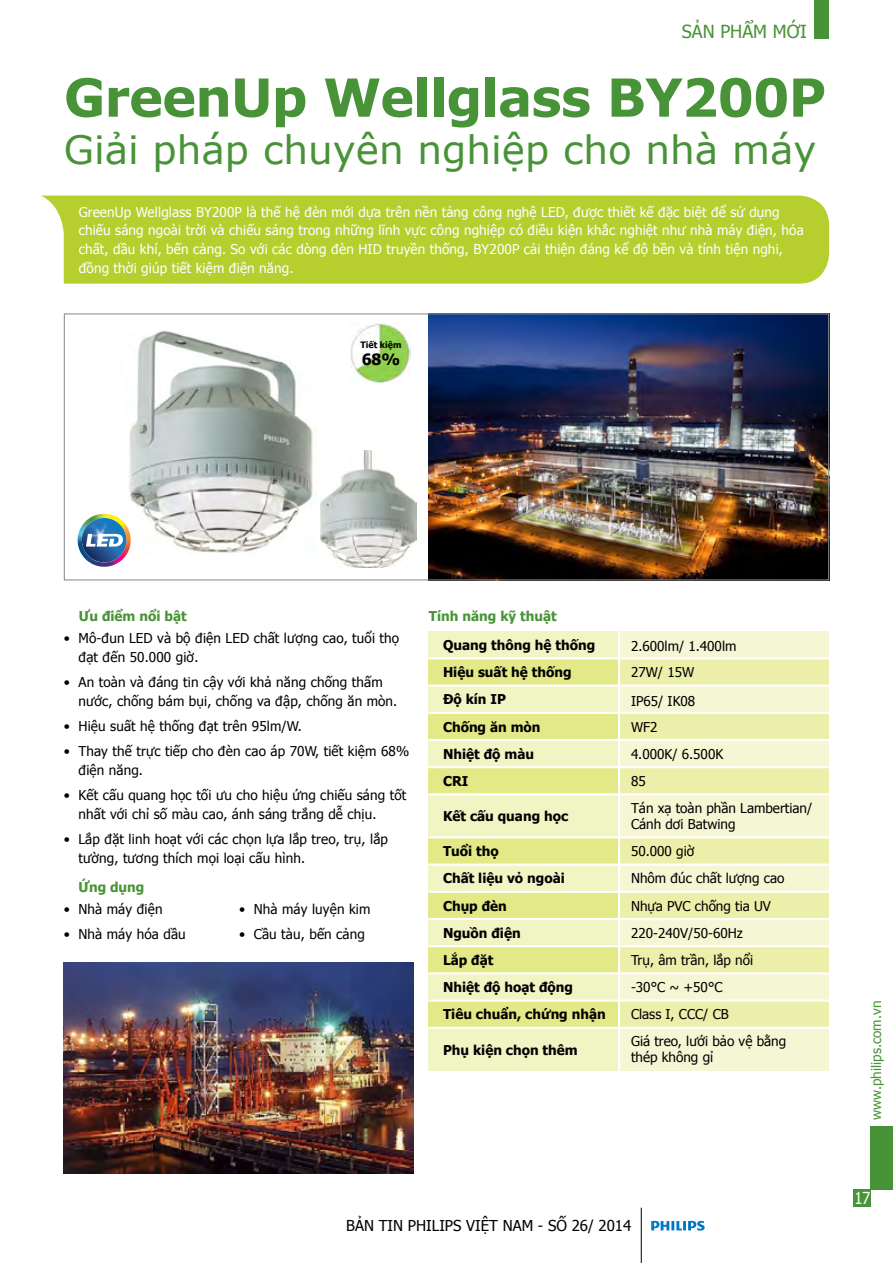
<style>
.page{position:relative;width:893px;height:1263px;background:#fff}
.page>*{position:absolute;margin:0;border:0;box-sizing:border-box;transform-origin:0 0}
.t1{font:700 52.5px "Verdana";letter-spacing:-.02em;color:#489337}
.t2{font:39px "Verdana";color:#489337}
.t3{font:18px "Tahoma";color:#489337}
.t4{font:16.5px "Tahoma";color:#fff;scale:.9 1}
.t5{font:700 15.6px "Tahoma";color:#000}
.t6{font:15px "Tahoma";color:#000}
.t7{font:13.5px/27.2px "Tahoma";letter-spacing:.01em;color:#000}
.t8{font:13.5px/18.8px "Tahoma";letter-spacing:.01em;color:#fff}
.t9{font:700 13.5px/27.2px "Tahoma";color:#000}
.t10{font:700 13.5px "Tahoma";color:#489337}
.t11{font:13.5px "Tahoma";color:#489337}
.t12{font:700 8.85px "Tahoma";color:#000}
</style>
<div class="page">
<div style="left:42px;top:196px;width:787px;height:88px;background:#b6cf2f"></div>
<div style="left:814px;top:0;width:15px;height:38px;background:#489337"></div>
<div style="left:871px;top:1125px;width:22px;height:64px;background:#489337"></div>
<div style="left:854px;top:1189px;width:17px;height:17px;background:#489337"></div>
<hr style="left:641px;top:1208px;width:1px;height:55px;background:#000">
<svg style="left:651px;top:1221px;width:54px;height:9px"></svg>
<div style="left:429px;top:631px;width:400px;height:27px;background:#f1f4c3"></div>
<div style="left:429px;top:658px;width:400px;height:28px;background:#e3e987"></div>
<div style="left:429px;top:686px;width:400px;height:27px;background:#f1f4c3"></div>
<div style="left:429px;top:713px;width:400px;height:27px;background:#e3e987"></div>
<div style="left:429px;top:767px;width:400px;height:27px;background:#e3e987"></div>
<div style="left:429px;top:837px;width:400px;height:28px;background:#e3e987"></div>
<div style="left:429px;top:892px;width:400px;height:27px;background:#e3e987"></div>
<div style="left:429px;top:946px;width:400px;height:27px;background:#e3e987"></div>
<div style="left:429px;top:1000px;width:400px;height:28px;background:#e3e987"></div>
<div style="left:429px;top:740px;width:400px;height:27px;background:#f1f4c3"></div>
<div style="left:429px;top:865px;width:400px;height:27px;background:#f1f4c3"></div>
<div style="left:429px;top:919px;width:400px;height:27px;background:#f1f4c3"></div>
<div style="left:429px;top:973px;width:400px;height:27px;background:#f1f4c3"></div>
<div style="left:429px;top:794px;width:400px;height:43px;background:#f1f4c3"></div>
<div style="left:429px;top:1028px;width:400px;height:43px;background:#f1f4c3"></div>
<svg style="left:620px;top:631px;width:209px;height:440px;background:#f0f3c2"></svg>
<hr style="left:428px;top:657px;width:401px;height:2px;background:#fff">
<hr style="left:428px;top:684px;width:401px;height:3px;background:#fff">
<hr style="left:428px;top:712px;width:401px;height:2px;background:#fff">
<hr style="left:428px;top:739px;width:401px;height:2px;background:#fff">
<hr style="left:428px;top:793px;width:401px;height:2px;background:#fff">
<hr style="left:428px;top:836px;width:401px;height:2px;background:#fff">
<hr style="left:428px;top:863px;width:401px;height:3px;background:#fff">
<hr style="left:428px;top:891px;width:401px;height:2px;background:#fff">
<hr style="left:428px;top:918px;width:401px;height:2px;background:#fff">
<hr style="left:428px;top:945px;width:401px;height:2px;background:#fff">
<hr style="left:428px;top:972px;width:401px;height:2px;background:#fff">
<hr style="left:428px;top:999px;width:401px;height:3px;background:#fff">
<hr style="left:428px;top:1027px;width:401px;height:2px;background:#fff">
<hr style="left:428px;top:766px;width:401px;height:2px;background:#fff">
<hr style="left:618px;top:631px;width:2px;height:440px;background:#fff">
<img style="left:129px;top:330px;width:188px;height:225px">
<img style="left:429px;top:315px;width:398px;height:263px">
<img style="left:350px;top:323px;width:60px;height:59px">
<img style="left:320px;top:450px;width:96px;height:118px">
<svg style="left:76px;top:512px;width:56px;height:56px"></svg>
<div style="left:82px;top:518px;width:44px;height:44px;background:#167abf;border-radius:22px"></div>
<svg style="left:78px;top:514px;width:45px;height:53px"></svg>
<div style="left:64px;top:313px;width:765px;height:267px;border:1px solid #8a8c8e"></div>
<img style="left:64px;top:963px;width:350px;height:211px">
<h3 class="t3" style="left:682px;top:20px;width:126px">Sản phẩm mới</h3>
<h1 class="t1" style="left:64px;top:63px;width:764px">GreenUp Wellglass BY200P</h1>
<h2 class="t2" style="left:64px;top:124px;width:754px">Giải pháp chuyên nghiệp cho nhà máy</h2>
<p class="t8" style="left:79px;top:202px;width:727px">GreenUp Wellglass BY200P là thế hệ đèn mới dựa trên nền tảng công nghệ LED, được thiết kế đặc biệt để sử dụng chiếu sáng ngoài trời và chiếu sáng trong những lĩnh vực công nghiệp có điều kiện khắc nghiệt như nhà máy điện, hóa chất, dầu khí, bến cảng. So với các dòng đèn HI D truyền thống, BY200P cải thiện đáng kể độ bền và tính tiện nghi, đồng thời giúp tiết kiệm điện năng.</p>
<p class="t12" style="left:360px;top:338px;width:43px">Tiết kiệm</p>
<p class="t5" style="left:362px;top:348px;width:40px">68%</p>
<p class="t10" style="left:79px;top:607px;width:109px">Ưu điểm nổi bật</p>
<p class="t10" style="left:429px;top:607px;width:129px">Tính năng kỹ thuật</p>
<p class="t7" style="left:64px;top:624px;width:8px">•</p>
<p class="t7" style="left:64px;top:668px;width:8px">•</p>
<p class="t7" style="left:64px;top:713px;width:8px;line-height:25px">• •</p>
<p class="t7" style="left:64px;top:781px;width:8px">•</p>
<p class="t7" style="left:64px;top:825px;width:8px">•</p>
<p class="t7" style="left:78px;top:628px;width:322px;line-height:18.8px">Mô-đun LED và bộ điện LED chất lượng cao, tuổi thọ đạt đến 50.000 giờ.</p>
<p class="t7" style="left:78px;top:672px;width:320px;line-height:18.8px">An toàn và đáng tin cậy với khả năng chống thấm nước, chống bám bụi, chống va đập, chống ăn mòn.</p>
<p class="t7" style="left:78px;top:713px;width:332px;line-height:25px">Hiệu suất hệ thống đạt trên 95lm/W.<br>Thay thế trực tiếp cho đèn cao áp 70W, tiết kiệm 68%</p>
<p class="t7" style="left:78px;top:757px;width:329px;line-height:25px">điện năng.<br>Kết cấu quang học tối ưu cho hiệu ứng chiếu sáng tốt</p>
<p class="t7" style="left:78px;top:800px;width:311px;line-height:25px">nhất với chỉ số màu cao, ánh sáng trắng dễ chịu.<br>Lắp đặt linh hoạt với các chọn lựa lắp treo, trụ, lắp</p>
<p class="t7" style="left:78px;top:843px;width:228px">tường, tương thích mọi loại cấu hình.</p>
<p class="t10" style="left:78px;top:878px;width:67px">Ứng dụng</p>
<p class="t7" style="left:78px;top:896px;width:109px;line-height:25px">Nhà máy điện<br>Nhà máy hóa dầu</p>
<p class="t7" style="left:254px;top:896px;width:118px;line-height:25px">Nhà máy luyện kim<br>Cầu tàu, bến cảng</p>
<p class="t7" style="left:64px;top:896px;width:8px;line-height:25px">• •</p>
<p class="t7" style="left:239px;top:896px;width:8px;line-height:25px">• •</p>
<p class="t9" style="left:443px;top:631px;width:154px">Quang thông hệ thống<br>Hiệu suất hệ thống<br>Độ kín IP<br>Chống ăn mòn<br>Nhiệt độ màu<br>CRI</p>
<p class="t9" style="left:443px;top:802px;width:127px">Kết cấu quang học</p>
<p class="t9" style="left:443px;top:837px;width:164px">Tuổi thọ<br>Chất liệu vỏ ngoài<br>Chụp đèn<br>Nguồn điện<br>Lắp đặt<br>Nhiệt độ hoạt động<br>Tiêu chuẩn, chứng nhận</p>
<p class="t9" style="left:443px;top:1035px;width:136px">Phụ kiện chọn thêm</p>
<p class="t7" style="left:631px;top:631px;width:107px">2.600lm/ 1.400lm</p>
<p class="t7" style="left:631px;top:657px;width:66px;line-height:29px">27W/ 15W<br>IP65/ IK08</p>
<p class="t7" style="left:631px;top:712px;width:183px">WF2<br>4.000K/ 6.500K<br>85<br>Tán xạ toàn phần Lambertian/</p>
<p class="t7" style="left:631px;top:810px;width:157px">Cánh dơi Batwing<br>50.000 giờ<br>Nhôm đúc chất lượng cao<br>Nhựa PVC chống tia UV<br>220-240V/50-60Hz<br>Trụ, âm trần, lắp nổi -30°C ~ +50°C<br>Class I, CCC/ CB<br>Giá treo, lưới bảo vệ bằng</p>
<p class="t7" style="left:631px;top:1043px;width:84px">thép không gỉ</p>
<p class="t6" style="left:346px;top:1215px;width:287px">Bản tin Philips Việt Nam - Số 26/ 2014</p>
<p class="t11" style="left:867px;top:1120px;width:120px;rotate:-90deg">www.philips.com.vn</p>
<p class="t4" style="left:854px;top:1187px;width:19px">17</p>
</div>
